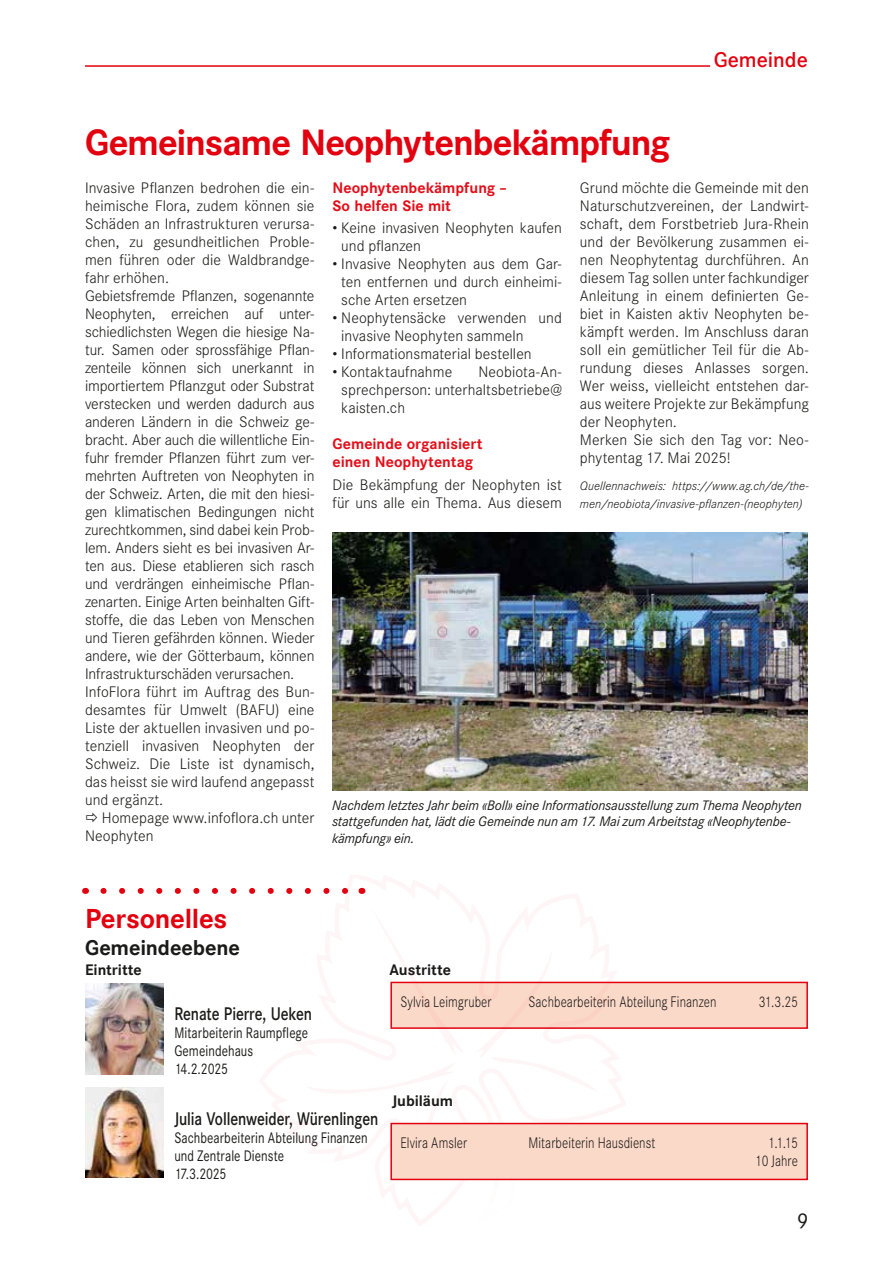
<style>
.page{position:relative;width:893px;height:1263px;background:#fff}
.page>*{position:absolute;margin:0;border:0;box-sizing:border-box;transform-origin:0 0}
.t1{font:700 36px "Corporate S";letter-spacing:-.03em;color:#e3000f}
.t2{font:700 27px "Corporate S";letter-spacing:-.01em;color:#e3000f}
.t3{font:700 21px "Corporate S";letter-spacing:-.005em;color:#1a1a18}
.t4{font:500 21px "Corporate S";color:#e3000f}
.t5{font:21px "Corporate S";color:#1a1a18}
.t6{font:500 18px "Corporate S";letter-spacing:-.01em;color:#1a1a18;scale:.82 1}
.t7{font:300 15px/18px "Corporate S";color:#1a1a18}
.t8{font:300 15px/18px "Corporate S";color:#1a1a18;text-align:right;scale:.82 1}
.t9{font:15px/18px "Corporate S";letter-spacing:.005em;color:#1a1a18;scale:.82 1}
.t10{font:700 15px/18px "Corporate S";color:#e40e19}
.t11{font:700 15px "Corporate S";letter-spacing:-.005em;color:#1a1a18}
.t12{font:italic 13.5px/16.5px "Corporate S";letter-spacing:-.01em;color:#1a1a18}
.t13{font:italic 300 12px/18px "Corporate S";letter-spacing:.005em;color:#1a1a18}
</style>
<div class="page">
<hr style="left:85px;top:65px;width:625px;height:2px;background:#e3000f">
<img style="left:332px;top:533px;width:476px;height:258px">
<div style="left:391px;top:982px;width:416px;height:46px;background:#fbd9c9"></div>
<div style="left:390px;top:982px;width:418px;height:47px;border:2px solid #e3000f"></div>
<img style="left:85px;top:1087px;width:78px;height:91px">
<img style="left:85px;top:983px;width:78px;height:91px">
<svg style="left:390px;top:981px;width:209px;height:200px"></svg>
<div style="left:391px;top:1123px;width:416px;height:56px;background:#fbd9c9"></div>
<div style="left:390px;top:1123px;width:418px;height:57px;border:2px solid #e3000f"></div>
<svg style="left:103px;top:888px;width:246px;height:6px"></svg>
<h3 class="t4" style="left:714px;top:47px;width:96px">Gemeinde</h3>
<h1 class="t1" style="left:85px;top:120px;width:587px">Gemeinsame Neophytenbekämpfung</h1>
<p class="t7" style="left:85px;top:179px;width:231px">Invasive Pflanzen bedrohen die ein&shy;heimische Flora, zudem können sie Schäden an Infrastrukturen verursa&shy;chen, zu gesundheitlichen Proble&shy;men führen oder die Waldbrandge&shy;fahr erhöhen.<br>Gebietsfremde Pflanzen, sogenannte Neophyten, erreichen auf unter&shy;schiedlichsten Wegen die hiesige Na&shy;tur. Samen oder sprossfähige Pflan&shy;zenteile können sich unerkannt in importiertem Pflanzgut oder Substrat verstecken und werden dadurch aus anderen Ländern in die Schweiz ge&shy;bracht. Aber auch die willentliche Ein&shy;fuhr fremder Pflanzen führt zum ver&shy;mehrten Auftreten von Neophyten in der Schweiz. Arten, die mit den hiesi&shy;gen klimatischen Bedingungen nicht zurechtkommen, sind dabei kein Prob&shy;lem. Anders sieht es bei invasiven Ar&shy;ten aus. Diese etablieren sich rasch und verdrängen einheimische Pflan&shy;zenarten. Einige Arten beinhalten Gift&shy;stoffe, die das Leben von Menschen und Tieren gefährden können. Wieder andere, wie der Götterbaum, können Infrastrukturschäden verursachen.<br>InfoFlora führt im Auftrag des Bun&shy;desamtes für Umwelt (BAFU) eine Liste der aktuellen invasiven und po&shy;tenziell invasiven Neophyten der Schweiz. Die Liste ist dynamisch, das heisst sie wird laufend angepasst und ergänzt.</p>
<p class="t7" style="left:85px;top:809px;width:231px;text-indent:17px">Homepage www.infoflora.ch unter<br>Neophyten</p>
<p class="t10" style="left:332px;top:179px;width:175px">Neophytenbekämpfung –<br>So helfen Sie mit</p>
<p class="t7" style="left:341px;top:219px;width:222px;text-indent:-9px">• Keine invasiven Neophyten kaufen und pflanzen</p>
<p class="t7" style="left:341px;top:255px;width:222px;text-align:justify;text-indent:-9px">• Invasive Neophyten aus dem Gar&shy;ten entfernen und durch einheimi&shy;sche Arten ersetzen</p>
<p class="t7" style="left:341px;top:309px;width:222px;text-indent:-9px">• Neophytensäcke verwenden und invasive Neophyten sammeln</p>
<p class="t7" style="left:332px;top:345px;width:201px">• Informationsmaterial bestellen</p>
<p class="t7" style="left:332px;top:363px;width:121px">• Kontaktaufnahme</p>
<p class="t7" style="left:580px;top:179px;width:230px">Grund möchte die Gemeinde mit den Naturschutzvereinen, der Landwirt&shy;schaft, dem Forstbetrieb Jura-Rhein und der Bevölkerung zusammen ei&shy;nen Neophytentag durchführen. An diesem Tag sollen unter fachkundiger Anleitung in einem definierten Ge&shy;biet in Kaisten aktiv Neophyten be&shy;kämpft werden. Im Anschluss daran soll ein gemütlicher Teil für die Ab&shy;rundung dieses Anlasses sorgen.<br>Wer weiss, vielleicht entstehen dar&shy;aus weitere Projekte zur Bekämpfung der Neophyten.<br>Merken Sie sich den Tag vor: Neo&shy;phytentag 17. Mai 2025!</p>
<p class="t13" style="left:580px;top:476px;width:230px">Quellennachweis: https://www.ag.ch/de/the&shy;men/neobiota/invasive-pflanzen-(neophyten)</p>
<p class="t7" style="left:341px;top:363px;width:222px;text-align:justify;text-indent:137px">Neobiota-An&shy;sprechperson: unterhaltsbetriebe@ kaisten.ch</p>
<p class="t10" style="left:332px;top:435px;width:151px">Gemeinde organisiert einen Neophytentag</p>
<p class="t7" style="left:332px;top:476px;width:231px">Die Bekämpfung der Neophyten ist für uns alle ein Thema. Aus diesem</p>
<p class="t12" style="left:332px;top:796px;width:471px">Nachdem letztes Jahr beim «Boll» eine Informationsausstellung zum Thema Neophyten stattgefunden hat, lädt die Gemeinde nun am 17. Mai zum Arbeitstag «Neophytenbe&shy;kämpfung» ein.</p>
<h2 class="t2" style="left:85px;top:902px;width:144px">Personelles</h2>
<h3 class="t3" style="left:85px;top:935px;width:156px">Gemeindeebene</h3>
<p class="t11" style="left:85px;top:960px;width:58px">Eintritte</p>
<p class="t11" style="left:390px;top:960px;width:63px">Austritte</p>
<p class="t6" style="left:174px;top:1003px;width:170px">Renate Pierre, Ueken</p>
<p class="t9" style="left:174px;top:1024px;width:165px">Mitarbeiterin Raumpflege<br>Gemeindehaus<br>14.2.2025</p>
<p class="t6" style="left:174px;top:1107px;width:250px">Julia Vollenweider, Würenlingen</p>
<p class="t9" style="left:174px;top:1128px;width:237px">Sachbearbeiterin Abteilung Finanzen und Zentrale Dienste<br>17.3.2025</p>
<p class="t8" style="left:400px;top:993px;width:113px">Sylvia Leimgruber</p>
<p class="t8" style="left:528px;top:993px;width:231px">Sachbearbeiterin Abteilung Finanzen</p>
<p class="t8" style="left:759px;top:993px;width:49px">31.3.25</p>
<p class="t11" style="left:392px;top:1092px;width:63px">Jubiläum</p>
<p class="t8" style="left:400px;top:1134px;width:83px">Elvira Amsler</p>
<p class="t8" style="left:528px;top:1134px;width:156px">Mitarbeiterin Hausdienst</p>
<p class="t8" style="left:756px;top:1134px;width:53px">1.1.15<br>10 Jahre</p>
<h3 class="t5" style="left:797px;top:1208px;width:13px">9</h3>
</div>
